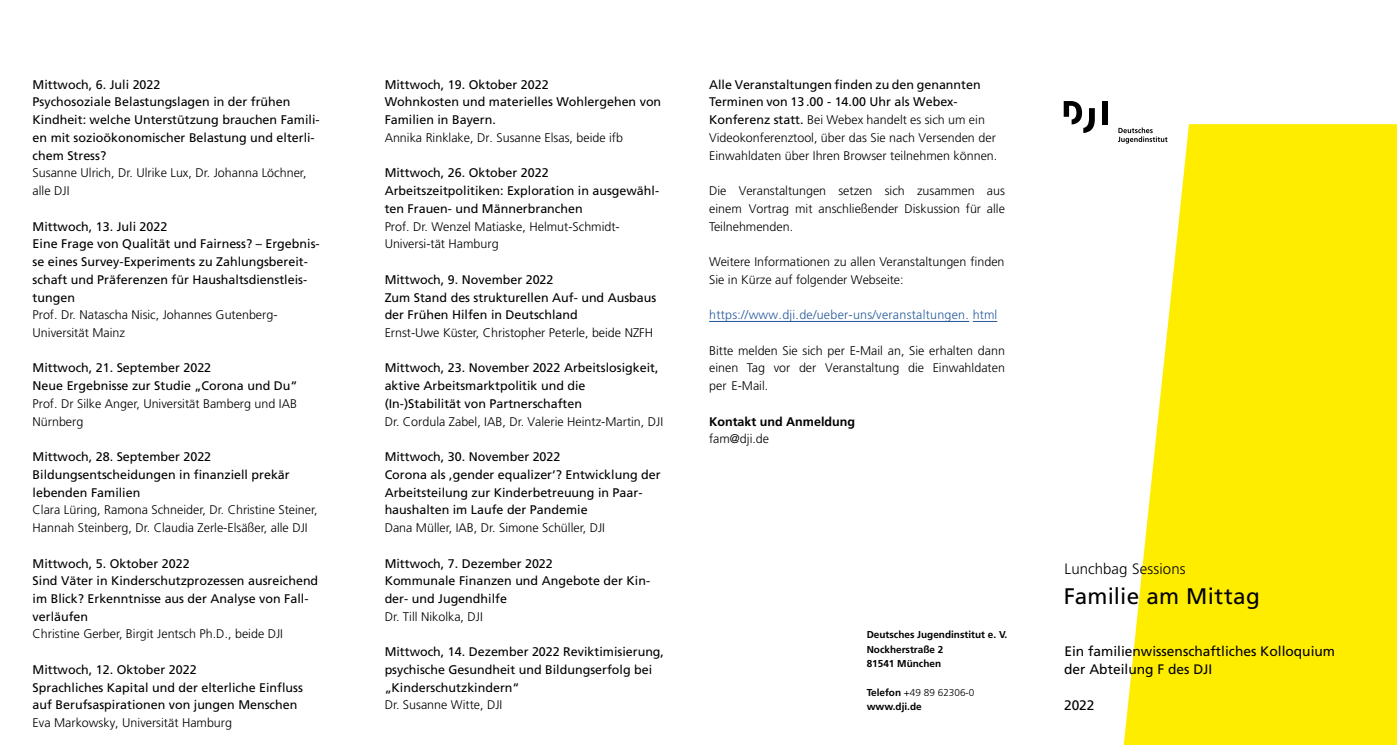
<style>
.page{position:relative;width:1397px;height:745px;background:#fff}
.page>*{position:absolute;margin:0;border:0;box-sizing:border-box;transform-origin:0 0}
.t1{font:22.5px "Frutiger LT Pro";letter-spacing:.01em;color:#000}
.t2{font:300 15px "Frutiger LT Pro";letter-spacing:.005em;color:#000}
.t3{font:13.75px/17.8px "Frutiger LT Pro";color:#000}
.t4{font:12.5px/17.8px "Frutiger LT Pro";color:#000}
.t5{font:300 12.5px/17.8px "Frutiger LT Pro";color:#000}
.t6{font:300 12.5px "Frutiger LT Pro";letter-spacing:.02em;color:#275b9b}
.t7{font:700 12.5px "Frutiger LT Pro";color:#000}
.t8{font:700 10px/14.4px "Frutiger LT Pro";color:#000}
.s1{font-weight:400}
.s2{font-weight:300}
</style>
<div class="page">
<div style="left:1102px;top:101px;width:5px;height:23px;background:#000"></div>
<svg style="left:1063px;top:101px;width:31px;height:32px"></svg>
<svg style="left:1118px;top:127px;width:5px;height:15px"></svg>
<svg style="left:1123px;top:124px;width:273px;height:620px;fill:#ffed00"></svg>
<svg style="left:973px;top:321px;width:24px;height:1px"></svg>
<hr style="left:709px;top:321px;width:260px;height:1px;background:#275b9b">
<p class="t4" style="left:33px;top:75px;width:288px">Mittwoch, 6. Juli 2022<br>Psychosoziale Belastungslagen in der frühen Kindheit: welche Unterstützung brauchen Famili&shy;en mit sozioökonomischer Belastung und elterli&shy;chem Stress?</p>
<p class="t5" style="left:33px;top:164px;width:275px">Susanne Ulrich, Dr. Ulrike Lux, Dr. Johanna Löchner, alle DJI</p>
<p class="t4" style="left:33px;top:217px;width:288px">Mittwoch, 13. Juli 2022<br>Eine Frage von Qualität und Fairness? – Ergebnis&shy;se eines Survey-Experiments zu Zahlungsbereit&shy;schaft und Präferenzen für Haushaltsdienstleis&shy;tungen</p>
<p class="t5" style="left:33px;top:306px;width:246px">Prof. Dr. Natascha Nisic, Johannes Gutenberg-<br>Universität Mainz</p>
<p class="t4" style="left:33px;top:359px;width:266px">Mittwoch, 21. September 2022<br>Neue Ergebnisse zur Studie „Corona und Du“</p>
<p class="t5" style="left:33px;top:394px;width:266px">Prof. Dr Silke Anger, Universität Bamberg und IAB<br>Nürnberg</p>
<p class="t4" style="left:33px;top:447px;width:258px">Mittwoch, 28. September 2022<br>Bildungsentscheidungen in finanziell prekär lebenden Familien</p>
<p class="t5" style="left:33px;top:501px;width:286px">Clara Lüring, Ramona Schneider, Dr. Christine Steiner,<br>Hannah Steinberg, Dr. Claudia Zerle-Elsäßer, alle DJI</p>
<p class="t4" style="left:33px;top:554px;width:287px">Mittwoch, 5. Oktober 2022<br>Sind Väter in Kinderschutzprozessen ausreichend im Blick? Erkenntnisse aus der Analyse von Fall&shy;verläufen</p>
<p class="t5" style="left:33px;top:625px;width:252px">Christine Gerber, Birgit Jentsch Ph.D., beide DJI</p>
<p class="t4" style="left:33px;top:660px;width:272px">Mittwoch, 12. Oktober 2022<br>Sprachliches Kapital und der elterliche Einfluss auf Berufsaspirationen von jungen Menschen</p>
<p class="t5" style="left:33px;top:713px;width:201px">Eva Markowsky, Universität Hamburg</p>
<p class="t4" style="left:384px;top:75px;width:278px">Mittwoch, 19. Oktober 2022<br>Wohnkosten und materielles Wohlergehen von<br>Familien in Bayern.</p>
<p class="t5" style="left:384px;top:129px;width:240px">Annika Rinklake, Dr. Susanne Elsas, beide ifb</p>
<p class="t4" style="left:384px;top:164px;width:276px">Mittwoch, 26. Oktober 2022<br>Arbeitszeitpolitiken: Exploration in ausgewähl&shy;ten Frauen- und Männerbranchen</p>
<p class="t5" style="left:384px;top:217px;width:236px">Prof. Dr. Wenzel Matiaske, Helmut-Schmidt-<br>Universi-tät Hamburg</p>
<p class="t4" style="left:384px;top:270px;width:273px">Mittwoch, 9. November 2022<br>Zum Stand des strukturellen Auf- und Ausbaus der Frühen Hilfen in Deutschland</p>
<p class="t5" style="left:384px;top:323px;width:270px">Ernst-Uwe Küster, Christopher Peterle, beide NZFH</p>
<p class="t4" style="left:384px;top:359px;width:275px">Mittwoch, 23. November 2022 Arbeitslosigkeit, aktive Arbeitsmarktpolitik und die (In-)Stabilität von Partnerschaften</p>
<p class="t5" style="left:384px;top:412px;width:280px">Dr. Cordula Zabel, IAB, Dr. Valerie Heintz-Martin, DJI</p>
<p class="t4" style="left:384px;top:447px;width:277px">Mittwoch, 30. November 2022<br>Corona als ,gender equalizer‘? Entwicklung der Arbeitsteilung zur Kinderbetreuung in Paar&shy;haushalten im Laufe der Pandemie</p>
<p class="t5" style="left:384px;top:518px;width:222px">Dana Müller, IAB, Dr. Simone Schüller, DJI</p>
<p class="t4" style="left:384px;top:554px;width:267px">Mittwoch, 7. Dezember 2022<br>Kommunale Finanzen und Angebote der Kin&shy;der- und Jugendhilfe</p>
<p class="t5" style="left:384px;top:607px;width:100px">Dr. Till Nikolka, DJI</p>
<p class="t4" style="left:384px;top:642px;width:281px">Mittwoch, 14. Dezember 2022 Reviktimisierung, psychische Gesundheit und Bildungserfolg bei „Kinderschutzkindern“</p>
<p class="t5" style="left:384px;top:695px;width:119px">Dr. Susanne Witte, DJI</p>
<p class="t5" style="left:709px;top:75px;width:290px"><span class="s1">Alle Veranstaltungen finden zu den genannten Terminen von 13.00 - 14.00 Uhr als Webex-Konferenz statt.</span> Bei Webex handelt es sich um ein Videokonferenztool, über das Sie nach Versenden der Einwahldaten über Ihren Browser teilnehmen können.</p>
<p class="t5" style="left:709px;top:182px;width:297px;text-align:justify">Die Veranstaltungen setzen sich zusammen aus einem Vortrag mit anschließender Diskussion für alle Teilnehmenden.</p>
<p class="t5" style="left:709px;top:253px;width:297px">Weitere Informationen zu allen Veranstaltungen finden<br>Sie in Kürze auf folgender Webseite:</p>
<p class="t6" style="left:709px;top:307px;width:289px">https://www.dji.de/ueber-uns/veranstaltungen. html</p>
<p class="t5" style="left:709px;top:341px;width:297px;text-align:justify">Bitte melden Sie sich per E-Mail an, Sie erhalten dann einen Tag vor der Veranstaltung die Einwahldaten per E-Mail.</p>
<p class="t7" style="left:709px;top:413px;width:147px">Kontakt und Anmeldung</p>
<p class="t5" style="left:709px;top:430px;width:61px">fam@dji.de</p>
<p class="t8" style="left:866px;top:627px;width:142px">Deutsches Jugendinstitut e. V.<br>Nockherstraße 2<br>81541 München</p>
<p class="t8" style="left:866px;top:685px;width:109px">Telefon <span class="s2">+49 89 62306-0 </span>www.dji.de</p>
<p class="t2" style="left:1064px;top:559px;width:122px">Lunchbag Sessions</p>
<h1 class="t1" style="left:1063px;top:582px;width:197px">Familie am Mittag</h1>
<p class="t3" style="left:1063px;top:642px;width:272px">Ein familienwissenschaftliches Kolloquium der Abteilung F des DJI</p>
<p class="t3" style="left:1063px;top:695px;width:32px">2022</p>
</div>
